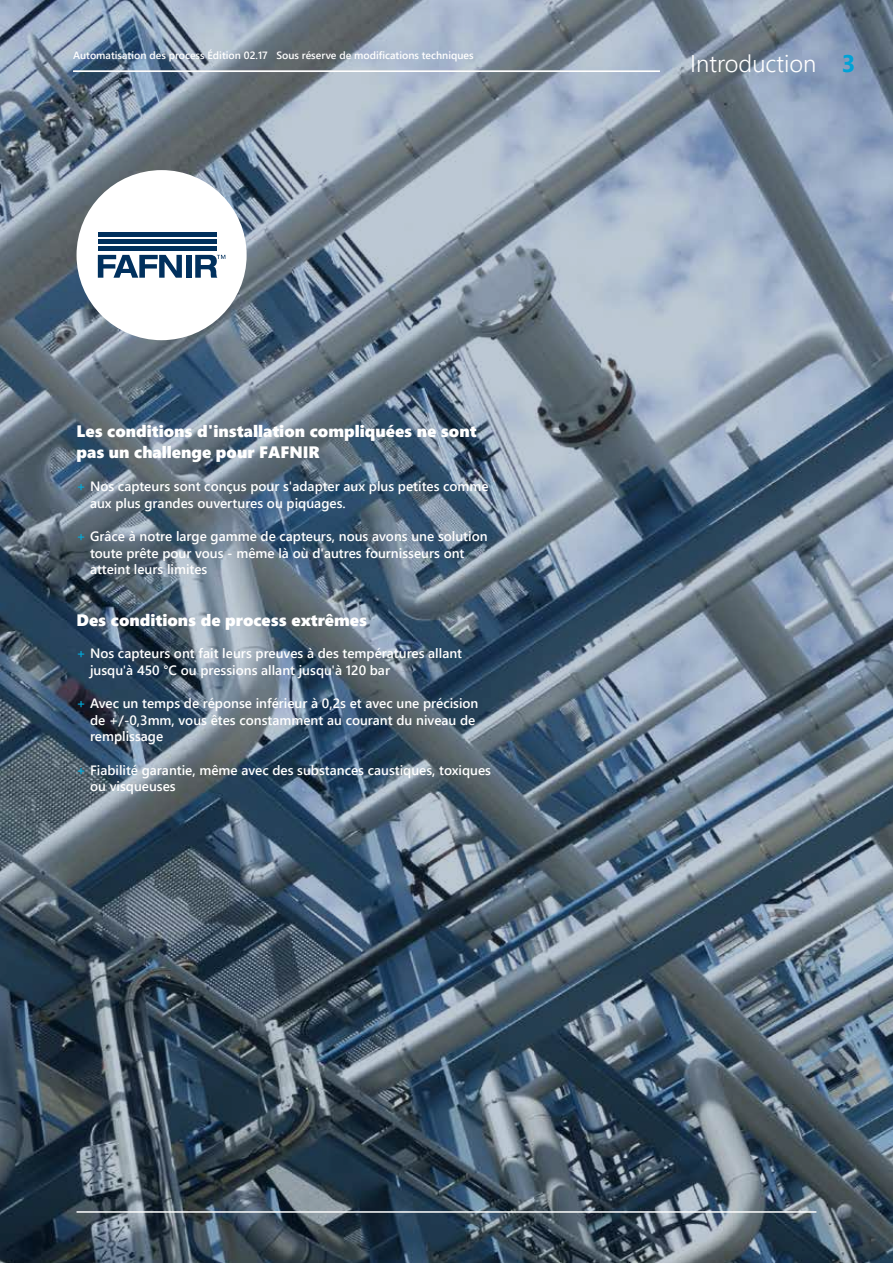
<style>
.page{position:relative;width:893px;height:1263px;background:#fff}
.page>*{position:absolute;margin:0;border:0;box-sizing:border-box;transform-origin:0 0}
.t1{font:300 24px "Segoe UI";color:#fff}
.t2{font:700 24px "Segoe UI";color:#00a2d6}
.t3{font:16.5px/21px "Segoe UI Black";color:#fff}
.t4{font:600 13.5px/16.5px "Segoe UI";color:#fff}
.t5{font:600 10.5px "Segoe UI";color:#fff}
.s1{color:#00abdb}
</style>
<div class="page">
<img style="left:0;top:0;width:893px;height:1263px">
<div style="left:77px;top:170px;width:170px;height:170px;background:#fff;border-radius:50%"></div>
<svg style="left:98px;top:255px;width:84px;height:23px"></svg>
<div style="left:186px;top:255px;width:5px;height:23px;background:#00305d"></div>
<hr style="left:98px;top:247px;width:119px;height:4px;background:#00305d">
<div style="left:98px;top:239px;width:119px;height:5px;background:#00305d"></div>
<hr style="left:98px;top:232px;width:119px;height:4px;background:#00305d">
<svg style="left:195px;top:255px;width:30px;height:23px"></svg>
<hr style="left:77px;top:1211px;width:739px;height:2px;background:#fff">
<hr style="left:73px;top:71px;width:587px;height:1px;background:#fff">
<p class="t5" style="left:73px;top:46px;width:402px">Automatisation des process Édition 02.17 Sous réserve de modifications techniques</p>
<h1 class="t1" style="left:690px;top:44px;width:128px">Introduction</h1>
<h1 class="t2" style="left:842px;top:44px;width:15px">3</h1>
<p class="t3" style="left:77px;top:420px;width:402px">Les conditions d'installation compliquées ne sont pas un challenge pour FAFNIR</p>
<p class="t4" style="left:90px;top:478px;width:400px;text-indent:-14px"><span class="s1">+</span> Nos capteurs sont conçus pour s'adapter aux plus petites comme aux plus grandes ouvertures ou piquages.</p>
<p class="t4" style="left:90px;top:528px;width:399px;text-indent:-14px"><span class="s1">+</span> Grâce à notre large gamme de capteurs, nous avons une solution toute prête pour vous - même là où d'autres fournisseurs ont atteint leurs limites</p>
<p class="t3" style="left:77px;top:608px;width:292px">Des conditions de process extrêmes</p>
<p class="t4" style="left:90px;top:645px;width:374px;text-indent:-14px"><span class="s1">+</span> Nos capteurs ont fait leurs preuves à des températures allant jusqu'à 450 °C ou pressions allant jusqu'à 120 bar</p>
<p class="t4" style="left:90px;top:695px;width:390px;text-indent:-14px"><span class="s1">+</span> Avec un temps de réponse inférieur à 0,2s et avec une précision de +/-0,3mm, vous êtes constamment au courant du niveau de remplissage</p>
<p class="t4" style="left:90px;top:762px;width:403px;text-indent:-14px"><span class="s1">+</span> Fiabilité garantie, même avec des substances caustiques, toxiques ou visqueuses</p>
</div>
